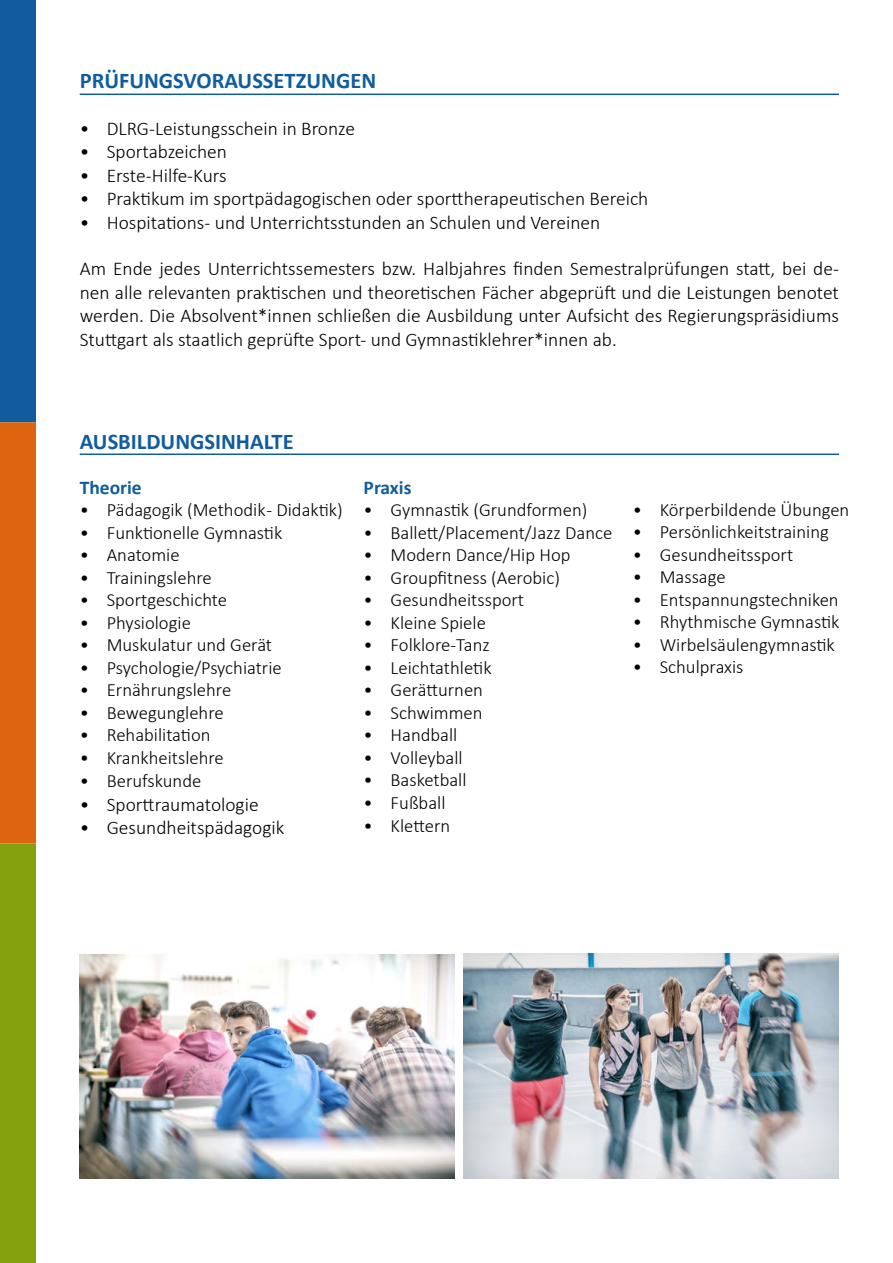
<style>
.page{position:relative;width:893px;height:1263px;background:#fff}
.page>*{position:absolute;margin:0;border:0;box-sizing:border-box;transform-origin:0 0}
.t1{font:700 22.5px "Calibri";color:#105c9e}
.t2{font:300 19.5px/23.4px "Calibri";color:#000;text-align:justify}
.t3{font:700 19.5px "Calibri";color:#105c9e}
.t4{font:300 18.75px "Calibri";color:#000}
</style>
<div class="page">
<div style="left:0;top:0;width:36px;height:422px;background:#105c9e"></div>
<div style="left:0;top:422px;width:36px;height:421px;background:#dd650f"></div>
<div style="left:0;top:843px;width:36px;height:420px;background:#83a10d"></div>
<hr style="left:80px;top:453px;width:759px;height:2px;background:#105c9e">
<img style="left:80px;top:954px;width:374px;height:225px">
<hr style="left:80px;top:94px;width:759px;height:1px;background:#105c9e">
<img style="left:463px;top:953px;width:376px;height:226px">
<p class="t1" style="left:80px;top:65px;width:298px">PRÜFUNGSVORAUSSETZUNGEN</p>
<p class="t2" style="left:80px;top:117px;width:277px">• DLRG-Leistungsschein in Bronze</p>
<p class="t2" style="left:80px;top:140px;width:149px">• Sportabzeichen</p>
<p class="t2" style="left:80px;top:163px;width:149px">• Erste-Hilfe-Kurs</p>
<p class="t2" style="left:80px;top:187px;width:570px">• Praktikum im sportpädagogischen oder sporttherapeutischen Bereich</p>
<p class="t2" style="left:80px;top:210px;width:522px">• Hospitations- und Unterrichtsstunden an Schulen und Vereinen</p>
<p class="t2" style="left:80px;top:257px;width:761px">Am Ende jedes Unterrichtssemesters bzw. Halbjahres finden Semestralprüfungen statt, bei de&shy;nen alle relevanten praktischen und theoretischen Fächer abgeprüft und die Leistungen benotet werden. Die Absolvent*innen schließen die Ausbildung unter Aufsicht des Regierungspräsidiums Stuttgart als staatlich geprüfte Sport- und Gymnastiklehrer*innen ab.</p>
<p class="t1" style="left:80px;top:425px;width:215px">AUSBILDUNGSINHALTE</p>
<p class="t3" style="left:80px;top:474px;width:63px">Theorie</p>
<p class="t4" style="left:80px;top:499px;width:264px">• Pädagogik (Methodik - Didaktik)</p>
<p class="t4" style="left:80px;top:521px;width:204px">• Funktionelle Gymnastik</p>
<p class="t4" style="left:80px;top:544px;width:101px">• Anatomie</p>
<p class="t4" style="left:80px;top:566px;width:134px">• Trainingslehre</p>
<p class="t4" style="left:80px;top:589px;width:149px">• Sportgeschichte</p>
<p class="t4" style="left:80px;top:611px;width:113px">• Physiologie</p>
<p class="t4" style="left:80px;top:634px;width:194px">• Muskulatur und Gerät</p>
<p class="t4" style="left:80px;top:656px;width:204px">• Psychologie/Psychiatrie</p>
<p class="t4" style="left:80px;top:679px;width:153px">• Ernährungslehre</p>
<p class="t4" style="left:80px;top:701px;width:146px">• Bewegunglehre</p>
<p class="t4" style="left:80px;top:724px;width:132px">• Rehabilitation</p>
<p class="t4" style="left:80px;top:746px;width:146px">• Krankheitslehre</p>
<p class="t4" style="left:80px;top:769px;width:123px">• Berufskunde</p>
<p class="t2" style="left:80px;top:792px;width:180px">• Sporttraumatologie</p>
<p class="t2" style="left:80px;top:816px;width:206px">• Gesundheitspädagogik</p>
<p class="t3" style="left:364px;top:473px;width:49px">Praxis</p>
<p class="t4" style="left:364px;top:498px;width:225px">• Gymnastik (Grundformen)</p>
<p class="t4" style="left:364px;top:521px;width:250px">• Ballett/Placement/Jazz Dance</p>
<p class="t4" style="left:364px;top:543px;width:208px">• Modern Dance/Hip Hop</p>
<p class="t4" style="left:364px;top:566px;width:198px">• Groupfitness (Aerobic)</p>
<p class="t4" style="left:364px;top:588px;width:162px">• Gesundheitssport</p>
<p class="t4" style="left:364px;top:611px;width:124px">• Kleine Spiele</p>
<p class="t4" style="left:364px;top:633px;width:128px">• Folklore-Tanz</p>
<p class="t4" style="left:364px;top:656px;width:129px">• Leichtathletik</p>
<p class="t4" style="left:364px;top:678px;width:121px">• Gerätturnen</p>
<p class="t4" style="left:364px;top:701px;width:121px">• Schwimmen</p>
<p class="t4" style="left:364px;top:723px;width:95px">• Handball</p>
<p class="t4" style="left:364px;top:746px;width:101px">• Volleyball</p>
<p class="t4" style="left:364px;top:768px;width:104px">• Basketball</p>
<p class="t4" style="left:364px;top:791px;width:83px">• Fußball</p>
<p class="t4" style="left:364px;top:814px;width:88px">• Klettern</p>
<p class="t4" style="left:633px;top:498px;width:218px">• Körperbildende Übungen</p>
<p class="t4" style="left:633px;top:520px;width:198px">• Persönlichkeitstraining</p>
<p class="t4" style="left:633px;top:543px;width:162px">• Gesundheitssport</p>
<p class="t4" style="left:633px;top:565px;width:94px">• Massage</p>
<p class="t4" style="left:633px;top:588px;width:207px">• Entspannungstechniken</p>
<p class="t4" style="left:633px;top:610px;width:208px">• Rhythmische Gymnastik</p>
<p class="t4" style="left:633px;top:633px;width:204px">• Wirbelsäulengymnastik</p>
<p class="t4" style="left:633px;top:655px;width:112px">• Schulpraxis</p>
</div>
